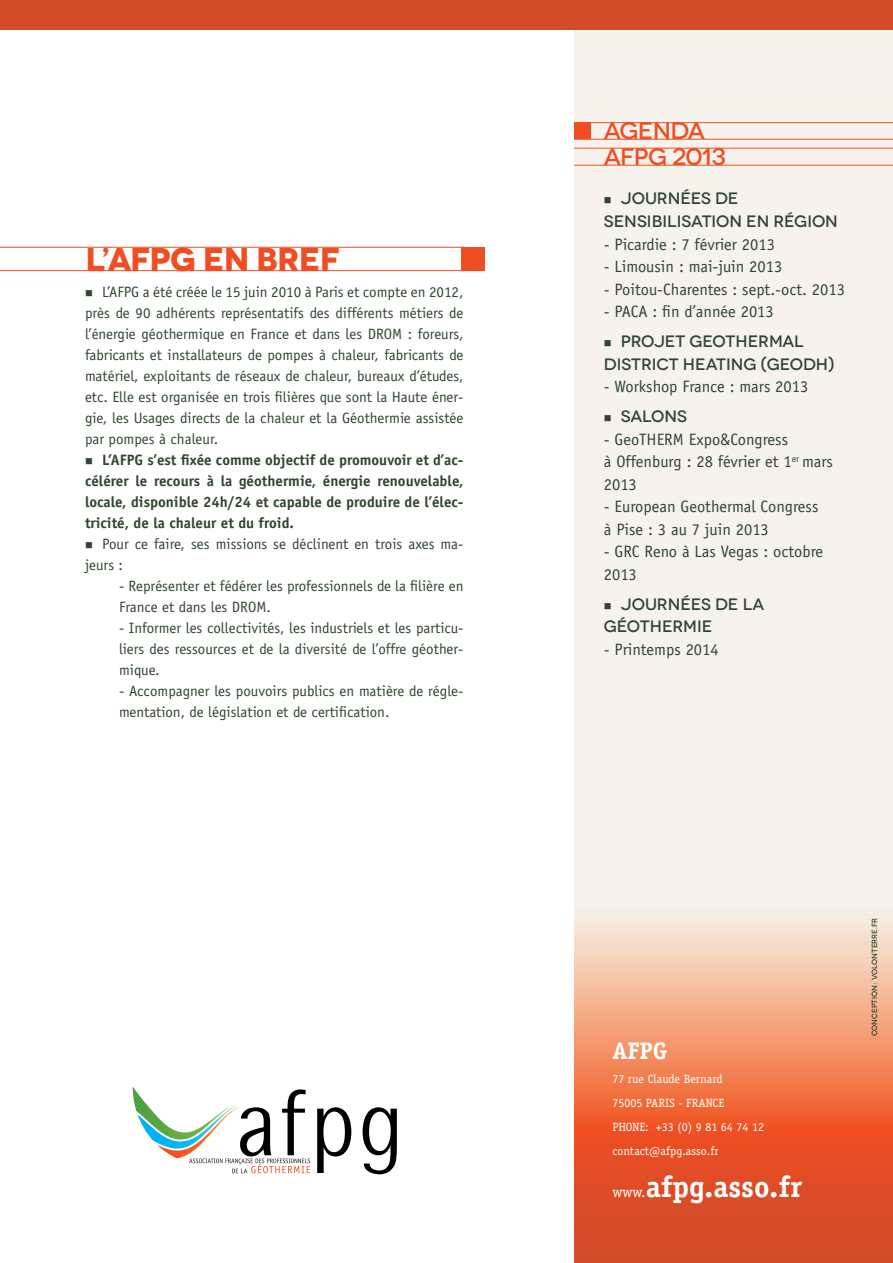
<style>
.page{position:relative;width:893px;height:1263px;background:#fff}
.page>*{position:absolute;margin:0;border:0;box-sizing:border-box;transform-origin:0 0}
.t1{font:700 33px "Novecentowide";color:#f04d22}
.t2{font:700 30px "Officina Serif";color:#fff}
.t3{font:500 24px/25.5px "Novecentowide";letter-spacing:-.025em;color:#f04d22}
.t4{font:700 24px "Officina Serif";color:#fff}
.t5{font:16.5px/22.5px "Officina Sans";color:#314530}
.t6{font:500 16.5px/22.5px "Novecentowide";color:#314530}
.t7{font:15px/21px "Officina Sans";color:#314530}
.t8{font:700 15px/21px "Officina Sans";color:#314530;text-align:justify}
.t9{font:12px/24px "Officina Serif";color:#fff}
.t10{font:500 7.5px "Novecentowide";color:#314530}
.s1{font-weight:400;font-size:15px}
</style>
<div class="page">
<div style="left:574px;top:15px;width:319px;height:1248px;background:#f5f3ec"></div>
<div style="left:0;top:0;width:893px;height:30px;background:#d34c29"></div>
<svg style="left:574px;top:919px;width:319px;height:344px;background:#eb815c"></svg>
<hr style="left:574px;top:139px;width:319px;height:1px;background:#f04d22">
<hr style="left:574px;top:122px;width:319px;height:1px;background:#f04d22">
<hr style="left:574px;top:148px;width:319px;height:1px;background:#f04d22">
<hr style="left:574px;top:165px;width:319px;height:1px;background:#f04d22">
<hr style="left:0;top:270px;width:465px;height:1px;background:#f04d22">
<hr style="left:0;top:247px;width:464px;height:1px;background:#f04d22">
<div style="left:462px;top:247px;width:23px;height:23px;background:#f04d22"></div>
<div style="left:574px;top:122px;width:17px;height:17px;background:#f04d22"></div>
<svg style="left:317px;top:1107px;width:34px;height:66px"></svg>
<svg style="left:363px;top:1107px;width:34px;height:67px"></svg>
<svg style="left:133px;top:1087px;width:177px;height:86px"></svg>
<h1 class="t1" style="left:85px;top:239px;width:192px">L’AFPG EN BRE</h1>
<h1 class="t1" style="left:320px;top:239px;width:22px">F</h1>
<p class="t7" style="left:85px;top:281px;width:380px;text-align:justify;text-indent:17px">L’AFPG a été créée le 15 juin 2010 à Paris et compte en 2012, près de 90 adhérents représentatifs des différents métiers de l’énergie géothermique en France et dans les DROM : foreurs, fabricants et installateurs de pompes à chaleur, fabricants de matériel, exploitants de réseaux de chaleur, bureaux d’études, etc. Elle est organisée en trois filières que sont la Haute éner&shy;gie, les Usages directs de la chaleur et la Géothermie assistée par pompes à chaleur.</p>
<p class="t8" style="left:85px;top:449px;width:380px;text-indent:17px">L’AFPG s’est fixée comme objectif de promouvoir et d’ac&shy;célérer le recours à la géothermie, énergie renouvelable, locale, disponible 24h/24 et capable de produire de l’élec&shy;tricité, de la chaleur et du froid.</p>
<p class="t7" style="left:85px;top:533px;width:380px;text-indent:17px">Pour ce faire, ses missions se déclinent en trois axes ma&shy;jeurs :</p>
<p class="t7" style="left:119px;top:575px;width:346px">- Représenter et fédérer les professionnels de la filière en<br>France et dans les DROM.</p>
<p class="t7" style="left:119px;top:617px;width:346px;text-align:justify">- Informer les collectivités, les industriels et les particu&shy;liers des ressources et de la diversité de l’offre géother&shy;mique.</p>
<p class="t7" style="left:119px;top:680px;width:346px">- Accompagner les pouvoirs publics en matière de régle&shy;mentation, de législation et de certification.</p>
<h3 class="t3" style="left:604px;top:118px;width:124px">AGENDA<br>AFPG 2013</h3>
<p class="t6" style="left:604px;top:188px;width:236px;text-indent:17px">JOURNÉES DE<br>SENSIBILISATION EN RÉGION</p>
<p class="t5" style="left:604px;top:233px;width:173px">- Picardie : 7 février 2013</p>
<p class="t5" style="left:604px;top:255px;width:180px">- Limousin : mai-juin 2013</p>
<p class="t5" style="left:604px;top:278px;width:243px">- Poitou-Charentes : sept.-oct. 2013</p>
<p class="t5" style="left:604px;top:300px;width:171px">- PACA : fin d’année 2013</p>
<p class="t6" style="left:604px;top:330px;width:232px;text-indent:17px">PROJET GEOTHERMAL<br>DISTRICT HEATING (GEODH)</p>
<p class="t5" style="left:604px;top:375px;width:206px">- Workshop France : mars 2013</p>
<p class="t6" style="left:621px;top:405px;width:68px">SALONS</p>
<p class="t5" style="left:604px;top:428px;width:231px">- GeoTHERM Expo&amp;Congress<br>à Offenburg : 28 février et 1<sup>er</sup> mars<br>2013</p>
<p class="t5" style="left:604px;top:495px;width:216px">- European Geothermal Congress à Pise : 3 au 7 juin 2013</p>
<p class="t5" style="left:604px;top:540px;width:221px">- GRC Reno à Las Vegas : octobre<br>2013</p>
<p class="t6" style="left:604px;top:593px;width:162px;text-indent:17px">JOURNÉES DE LA<br>GÉOTHERMIE</p>
<p class="t5" style="left:604px;top:638px;width:116px">- Printemps 2014</p>
<h3 class="t4" style="left:612px;top:1035px;width:57px">AFPG</h3>
<p class="t9" style="left:612px;top:1066px;width:153px">77 rue Claude Bernard<br>75005 PARIS - FRANCE<br>PHONE: +33 (0) 9 81 64 74 12 contact@afpg.asso.fr</p>
<h2 class="t2" style="left:612px;top:1168px;width:192px"><span class="s1">www.</span>afpg.asso.fr</h2>
<p class="t10" style="left:870px;top:1036px;width:120px;rotate:-90deg">CONCEPTION : VOLONTERRE.FR</p>
</div>
